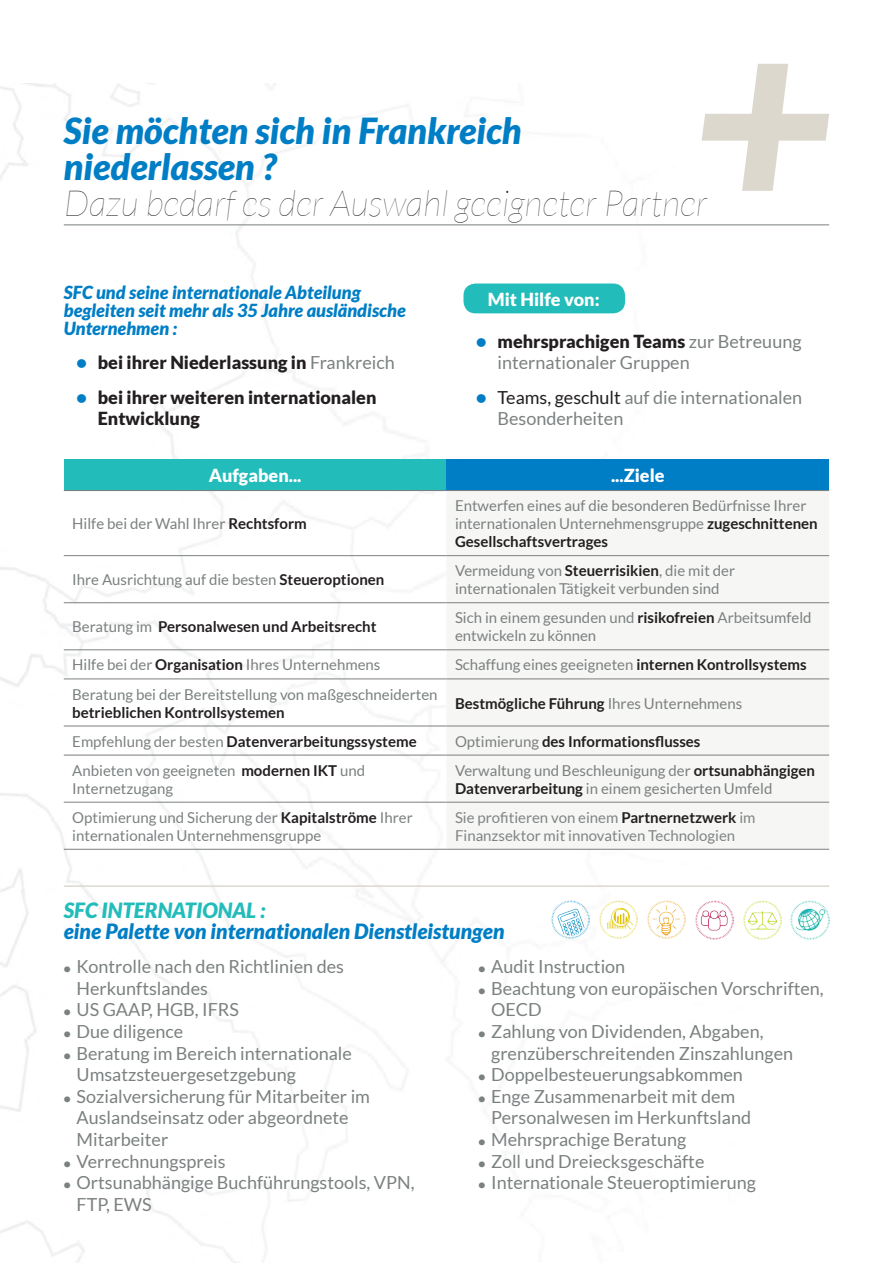
<style>
.page{position:relative;width:893px;height:1263px;background:#fff}
.page>*{position:absolute;margin:0;border:0;box-sizing:border-box;transform-origin:0 0}
.titre_de_chapitre{font:italic 900 35.85px/35.8px "Lato";color:#007ec5}
.titre_paragraphe{font:italic 900 21px/21px "Lato";color:#007ec5}
.t1{font:18px/21.6px "Lato";color:#7b8080}
.textes{font:italic 900 18px/18px "Lato";color:#007ec5}
.t2{font:900 18px/21.6px "Lato";color:#231f20}
.titre_doc{font:900 18px "Lato";color:#fff}
.titre_doc-2{font:15px/18px "Lato";color:#7b8080}
.titre_doc-3{font:700 15px "Lato";color:#231f20}
.titre_doc-4{font:15px/18px "Lato";color:#7f8485}
.s1{font-weight:100;color:#231f20}
.s2{color:#007ec5}
.s3{font-weight:400;color:#7b8080}
.s4{font-weight:900;color:#007ec5}
.s5{font-weight:900;color:#231f20}
.s6{color:#231f20}
.s7{font-weight:700;color:#231f20}
.s8{color:#22bcba}
.s9{font-weight:900;font-size:12px}
</style>
<div class="page">
<img style="left:0;top:84px;width:830px;height:1179px">
<div style="left:463px;top:284px;width:162px;height:29px;background:#22bcba;border-radius:12px"></div>
<div style="left:64px;top:459px;width:382px;height:31px;background:#22bcba"></div>
<div style="left:446px;top:459px;width:383px;height:31px;background:#007ec5"></div>
<div style="left:446px;top:491px;width:383px;height:358px;background:#f6f6f4"></div>
<hr style="left:64px;top:490px;width:382px;height:1px;background:#7b8080">
<hr style="left:446px;top:490px;width:383px;height:1px;background:#7b8080">
<hr style="left:64px;top:555px;width:382px;height:1px;background:#7b8080">
<hr style="left:446px;top:555px;width:383px;height:1px;background:#7b8080">
<hr style="left:64px;top:602px;width:382px;height:1px;background:#7b8080">
<hr style="left:446px;top:602px;width:383px;height:1px;background:#7b8080">
<hr style="left:64px;top:649px;width:382px;height:1px;background:#7b8080">
<hr style="left:446px;top:649px;width:383px;height:1px;background:#7b8080">
<hr style="left:64px;top:678px;width:382px;height:1px;background:#7b8080">
<hr style="left:446px;top:678px;width:383px;height:1px;background:#7b8080">
<hr style="left:64px;top:726px;width:382px;height:1px;background:#7b8080">
<hr style="left:446px;top:726px;width:383px;height:1px;background:#7b8080">
<hr style="left:64px;top:755px;width:382px;height:1px;background:#7b8080">
<hr style="left:446px;top:755px;width:383px;height:1px;background:#7b8080">
<hr style="left:64px;top:802px;width:382px;height:1px;background:#7b8080">
<hr style="left:446px;top:802px;width:383px;height:1px;background:#7b8080">
<hr style="left:64px;top:849px;width:382px;height:1px;background:#7b8080">
<hr style="left:446px;top:849px;width:383px;height:1px;background:#7b8080">
<hr style="left:64px;top:885px;width:765px;height:2px;background:#dcd8ce">
<img style="left:552px;top:901px;width:38px;height:38px">
<img style="left:743px;top:901px;width:38px;height:38px">
<img style="left:599px;top:901px;width:39px;height:38px">
<img style="left:695px;top:901px;width:38px;height:38px">
<img style="left:647px;top:901px;width:39px;height:38px">
<img style="left:791px;top:901px;width:38px;height:38px">
<svg style="left:702px;top:64px;width:127px;height:127px"></svg>
<hr style="left:64px;top:224px;width:765px;height:1px;background:#7b8080">
<p class="titre_de_chapitre" style="left:64px;top:114px;width:645px">Sie möchten sich in Frankreich niederlassen ?<br><span class="s1">Dazu bedarf es der Auswahl geeigneter Partner</span></p>
<p class="textes" style="left:64px;top:284px;width:343px">SFC und seine internationale Abteilung begleiten seit mehr als 35 Jahre ausländische<br>Unternehmen :</p>
<p class="t2" style="left:77px;top:352px;width:320px"><span class="s2">•</span> bei ihrer Niederlassung in <span class="s3">Frankreich</span></p>
<p class="t2" style="left:98px;top:386px;width:280px;text-indent:-21px"><span class="s2">•</span> bei ihrer weiteren internationalen<br>Entwicklung</p>
<p class="titre_doc" style="left:488px;top:289px;width:113px">Mit Hilfe von:</p>
<p class="t1" style="left:497px;top:330px;width:306px;text-indent:-21px"><span class="s4">•</span> <span class="s5">mehrsprachigen Teams</span> zur Betreuung internationaler Gruppen</p>
<p class="t1" style="left:497px;top:386px;width:306px;text-indent:-21px"><span class="s4">•</span> <span class="s6">Teams, geschult</span> auf die internationalen<br>Besonderheiten</p>
<p class="titre_doc" style="left:209px;top:465px;width:94px">Aufgaben...</p>
<p class="titre_doc" style="left:611px;top:465px;width:55px">...Ziele</p>
<p class="titre_doc-2" style="left:72px;top:515px;width:236px">Hilfe bei der Wahl Ihrer <span class="s7">Rechtsform</span></p>
<p class="titre_doc-2" style="left:455px;top:497px;width:364px">Entwerfen eines auf die besonderen Bedürfnisse Ihrer internationalen Unternehmensgruppe <span class="s7">zugeschnittenen<br>Gesellschaftsvertrages</span></p>
<p class="titre_doc-2" style="left:72px;top:571px;width:314px">Ihre Ausrichtung auf die besten <span class="s7">Steueroptionen</span></p>
<p class="titre_doc-2" style="left:455px;top:562px;width:282px">Vermeidung von <span class="s7">Steuerrisikien</span>, die mit der internationalen Tätigkeit verbunden sind</p>
<p class="titre_doc-3" style="left:72px;top:618px;width:306px"><span class="s3">Beratung im</span> Personalwesen und Arbeitsrecht</p>
<p class="titre_doc-2" style="left:455px;top:609px;width:358px">Sich in einem gesunden und <span class="s7">risikofreien</span> Arbeitsumfeld entwickeln zu können</p>
<p class="titre_doc-2" style="left:72px;top:656px;width:310px">Hilfe bei der <span class="s7">Organisation</span> Ihres Unternehmens</p>
<p class="titre_doc-2" style="left:455px;top:656px;width:353px">Schaffung eines geeigneten <span class="s7">internen Kontrollsystems</span></p>
<p class="titre_doc-2" style="left:72px;top:685px;width:367px">Beratung bei der Bereitstellung von maßgeschneiderten <span class="s7">betrieblichen Kontrollsystemen</span></p>
<p class="titre_doc-3" style="left:455px;top:694px;width:289px">Bestmögliche Führung <span class="s3">Ihres Unternehmens</span></p>
<p class="titre_doc-3" style="left:72px;top:732px;width:346px"><span class="s3">Empfehlung der besten</span> Datenverarbeitungssysteme</p>
<p class="titre_doc-3" style="left:455px;top:732px;width:247px"><span class="s3">Optimierung</span> des Informationsflusses</p>
<p class="titre_doc-2" style="left:72px;top:761px;width:294px">Anbieten von geeigneten <span class="s7">modernen IKT</span> und<br>Internetzugang</p>
<p class="titre_doc-2" style="left:455px;top:761px;width:362px">Verwaltung und Beschleunigung der <span class="s7">ortsunabhängigen<br>Datenverarbeitung</span> in einem gesicherten Umfeld</p>
<p class="titre_doc-2" style="left:72px;top:808px;width:342px">Optimierung und Sicherung der <span class="s7">Kapitalströme</span> Ihrer internationalen Unternehmensgruppe</p>
<p class="titre_doc-4" style="left:455px;top:808px;width:302px">Sie profitieren von einem <span class="s7">Partnernetzwerk</span> im<br>Finanzsektor mit innovativen Technologien</p>
<p class="titre_paragraphe" style="left:64px;top:900px;width:442px"><span class="s8">SFC INTERNATIONAL :<br></span>eine Palette von internationalen Dienstleistungen</p>
<p class="t1" style="left:77px;top:956px;width:269px;text-indent:-13px"><span class="s9">•</span> Kontrolle nach den Richtlinien des<br>Herkunftslandes</p>
<p class="t1" style="left:64px;top:999px;width:177px"><span class="s9">•</span> US GAAP, HGB, IFRS</p>
<p class="t1" style="left:64px;top:1020px;width:121px"><span class="s9">•</span> Due diligence</p>
<p class="t1" style="left:77px;top:1042px;width:277px;text-indent:-13px"><span class="s9">•</span> Beratung im Bereich internationale<br>Umsatzsteuergesetzgebung</p>
<p class="t1" style="left:77px;top:1085px;width:295px;text-indent:-13px"><span class="s9">•</span> Sozialversicherung für Mitarbeiter im<br>Auslandseinsatz oder abgeordnete<br>Mitarbeiter</p>
<p class="t1" style="left:64px;top:1150px;width:163px"><span class="s9">•</span> Verrechnungspreis</p>
<p class="t1" style="left:77px;top:1172px;width:339px;text-indent:-13px"><span class="s9">•</span> Ortsunabhängige Buchführungstools, VPN,<br>FTP, EWS</p>
<p class="t1" style="left:478px;top:956px;width:148px"><span class="s9">•</span> Audit Instruction</p>
<p class="t1" style="left:491px;top:977px;width:334px;text-indent:-13px"><span class="s9">•</span> Beachtung von europäischen Vorschriften,<br>OECD</p>
<p class="t1" style="left:491px;top:1020px;width:303px;text-indent:-13px"><span class="s9">•</span> Zahlung von Dividenden, Abgaben, grenzüberschreitenden Zinszahlungen</p>
<p class="t1" style="left:478px;top:1064px;width:266px"><span class="s9">•</span> Doppelbesteuerungsabkommen</p>
<p class="t1" style="left:491px;top:1085px;width:261px;text-indent:-13px"><span class="s9">•</span> Enge Zusammenarbeit mit dem<br>Personalwesen im Herkunftsland</p>
<p class="t1" style="left:478px;top:1128px;width:209px"><span class="s9">•</span> Mehrsprachige Beratung</p>
<p class="t1" style="left:478px;top:1150px;width:228px"><span class="s9">•</span> Zoll und Dreiecksgeschäfte</p>
<p class="t1" style="left:478px;top:1172px;width:279px"><span class="s9">•</span> Internationale Steueroptimierung</p>
</div>
